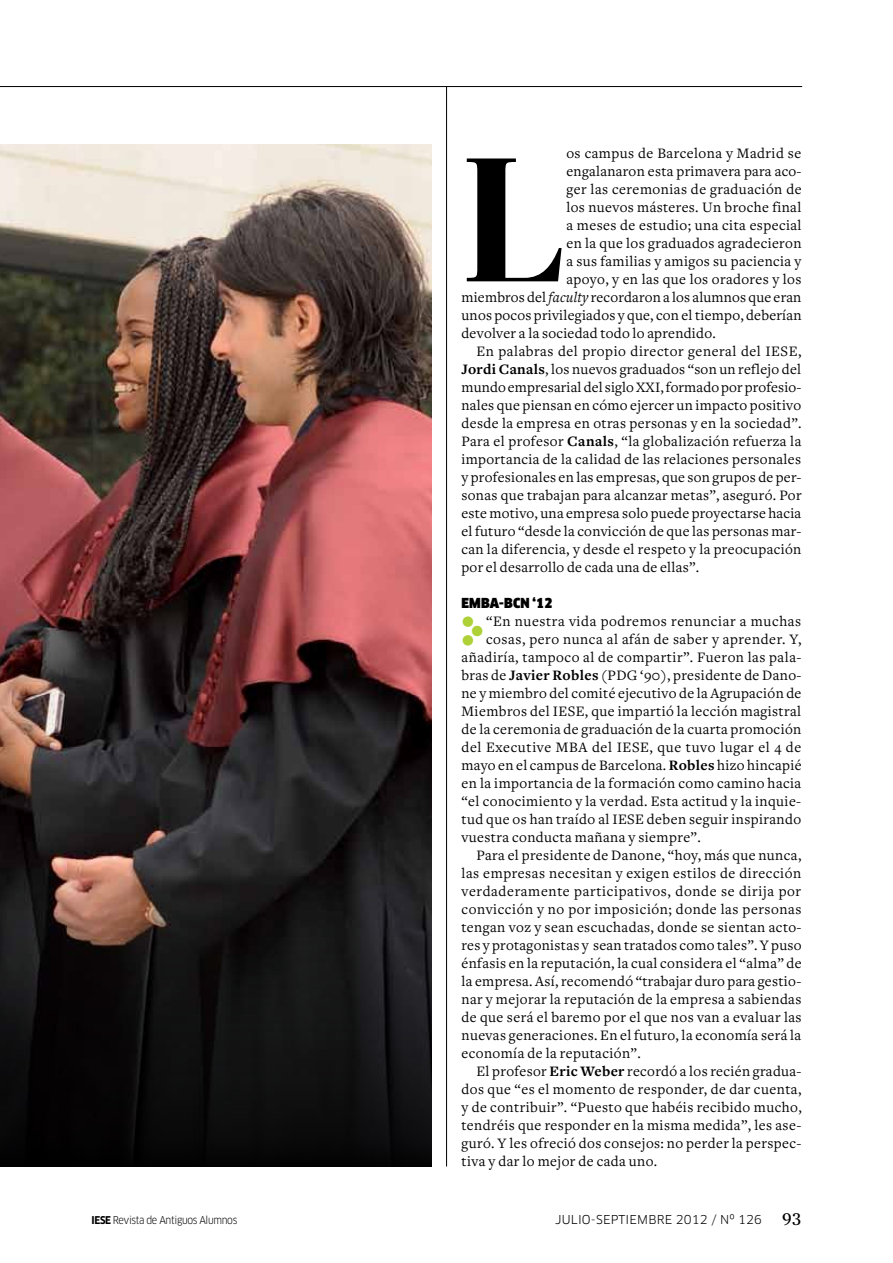
<style>
.page{position:relative;width:893px;height:1263px;background:#fff}
.page>*{position:absolute;margin:0;border:0;box-sizing:border-box;transform-origin:0 0}
.t1{font:175.5px "Leitura Display";color:#000}
.t2{font:37.2px "Click Bits Icons 3";color:#add136}
.t3{font:15px "Freight Text";letter-spacing:.025em;color:#000}
.t4{font:15px "Freight Text";letter-spacing:.045em;color:#000}
.t5{font:900 13.5px "Clan Narrow";color:#000}
.t6{font:12px "Clan";letter-spacing:.015em;color:#000}
.t7{font:10.5px "Clan Narrow";letter-spacing:-.03em;color:#000}
.s1{font-style:italic}
.s2{font-weight:700}
.s3{font-family:"Leitura News Roman 2";font-size:18px}
</style>
<div class="page">
<img style="left:0;top:144px;width:431px;height:716px">
<svg style="left:0;top:860px;width:431px;height:306px;background:#1a1616"></svg>
<hr style="left:0;top:86px;width:802px;height:1px;background:#000">
<hr style="left:446px;top:87px;width:1px;height:1079px;background:#000">
<p class="t3" style="left:566px;top:145px;width:236px">os campus de Barcelona y Madrid se</p>
<p class="t3" style="left:566px;top:163px;width:237px">engalanaron esta primavera para aco-</p>
<p class="t3" style="left:566px;top:181px;width:237px">ger las ceremonias de graduación de</p>
<p class="t3" style="left:566px;top:199px;width:236px">los nuevos másteres. Un broche final</p>
<p class="t3" style="left:566px;top:217px;width:237px">a meses de estudio; una cita especial</p>
<p class="t3" style="left:566px;top:235px;width:237px">en la que los graduados agradecieron</p>
<p class="t3" style="left:566px;top:253px;width:236px">a sus familias y amigos su paciencia y</p>
<p class="t3" style="left:566px;top:271px;width:236px">apoyo, y en las que los oradores y los</p>
<p class="t3" style="left:461px;top:289px;width:341px">miembros del <span class="s1">faculty</span> recordaron a los alumnos que eran</p>
<p class="t3" style="left:461px;top:307px;width:342px">unos pocos privilegiados y que, con el tiempo, deberían</p>
<p class="t3" style="left:461px;top:325px;width:256px">devolver a la sociedad todo lo aprendido.</p>
<p class="t3" style="left:476px;top:343px;width:326px">En palabras del propio director general del IESE,</p>
<p class="t3" style="left:461px;top:361px;width:341px"><span class="s2">Jordi Canals</span>, los nuevos graduados “son un reflejo del</p>
<p class="t3" style="left:461px;top:379px;width:341px">mundo empresarial del siglo XXI, formado por profesio-</p>
<p class="t3" style="left:461px;top:397px;width:341px">nales que piensan en cómo ejercer un impacto positivo</p>
<p class="t3" style="left:461px;top:415px;width:341px">desde la empresa en otras personas y en la sociedad”.</p>
<p class="t3" style="left:461px;top:433px;width:341px">Para el profesor <span class="s2">Canals</span>, “la globalización refuerza la</p>
<p class="t3" style="left:461px;top:451px;width:341px">importancia de la calidad de las relaciones personales</p>
<p class="t3" style="left:461px;top:469px;width:341px">y profesionales en las empresas, que son grupos de per-</p>
<p class="t3" style="left:461px;top:487px;width:342px">sonas que trabajan para alcanzar metas”, aseguró. Por</p>
<p class="t3" style="left:461px;top:505px;width:341px">este motivo, una empresa solo puede proyectarse hacia</p>
<p class="t3" style="left:461px;top:523px;width:341px">el futuro “desde la convicción de que las personas mar-</p>
<p class="t3" style="left:461px;top:541px;width:341px">can la diferencia, y desde el respeto y la preocupación</p>
<p class="t3" style="left:461px;top:559px;width:239px">por el desarrollo de cada una de ellas”.</p>
<p class="t5" style="left:461px;top:595px;width:19px">EMBA</p>
<p class="t5" style="left:499px;top:595px;width:15px">-BCN</p>
<p class="t5" style="left:532px;top:595px;width:21px">‘12</p>
<h2 class="t2" style="left:461px;top:614px;width:25px">l</h2>
<p class="t3" style="left:486px;top:613px;width:317px">“En nuestra vida podremos renunciar a muchas</p>
<h1 class="t1" style="left:461px;top:116px;width:103px">L</h1>
<p class="t3" style="left:486px;top:631px;width:317px">cosas, pero nunca al afán de saber y aprender. Y,</p>
<p class="t3" style="left:461px;top:649px;width:341px">añadiría, tampoco al de compartir”. Fueron las pala-</p>
<p class="t3" style="left:461px;top:667px;width:342px">bras de <span class="s2">Javier Robles</span> (PDG ‘90), presidente de Dano-</p>
<p class="t3" style="left:461px;top:685px;width:341px">ne y miembro del comité ejecutivo de la Agrupación de</p>
<p class="t3" style="left:461px;top:703px;width:341px">Miembros del IESE, que impartió la lección magistral</p>
<p class="t3" style="left:461px;top:721px;width:341px">de la ceremonia de graduación de la cuarta promoción</p>
<p class="t4" style="left:461px;top:739px;width:341px">del Executive MBA del IESE, que tuvo lugar el 4 de</p>
<p class="t3" style="left:461px;top:757px;width:342px">mayo en el campus de Barcelona. <span class="s2">Robles</span> hizo hincapié</p>
<p class="t3" style="left:461px;top:775px;width:341px">en la importancia de la formación como camino hacia</p>
<p class="t3" style="left:461px;top:793px;width:341px">“el conocimiento y la verdad. Esta actitud y la inquie-</p>
<p class="t3" style="left:461px;top:811px;width:341px">tud que os han traído al IESE deben seguir inspirando</p>
<p class="t3" style="left:461px;top:829px;width:241px">vuestra conducta mañana y siempre”.</p>
<p class="t3" style="left:476px;top:847px;width:326px">Para el presidente de Danone, “hoy, más que nunca,</p>
<p class="t3" style="left:461px;top:865px;width:341px">las empresas necesitan y exigen estilos de dirección</p>
<p class="t4" style="left:461px;top:883px;width:341px">verdaderamente participativos, donde se dirija por</p>
<p class="t3" style="left:461px;top:901px;width:341px">convicción y no por imposición; donde las personas</p>
<p class="t3" style="left:461px;top:919px;width:342px">tengan voz y sean escuchadas, donde se sientan acto-</p>
<p class="t3" style="left:461px;top:937px;width:342px">res y protagonistas y sean tratados como tales”. Y puso</p>
<p class="t3" style="left:461px;top:955px;width:342px">énfasis en la reputación, la cual considera el “alma” de</p>
<p class="t3" style="left:461px;top:973px;width:341px">la empresa. Así, recomendó “trabajar duro para gestio-</p>
<p class="t3" style="left:461px;top:991px;width:341px">nar y mejorar la reputación de la empresa a sabiendas</p>
<p class="t3" style="left:461px;top:1009px;width:342px">de que será el baremo por el que nos van a evaluar las</p>
<p class="t3" style="left:461px;top:1027px;width:341px">nuevas generaciones. En el futuro, la economía será la</p>
<p class="t3" style="left:461px;top:1045px;width:181px">economía de la reputación”.</p>
<p class="t3" style="left:476px;top:1063px;width:326px">El profesor <span class="s2">Eric Weber</span> recordó a los recién gradua-</p>
<p class="t3" style="left:461px;top:1081px;width:342px">dos que “es el momento de responder, de dar cuenta,</p>
<p class="t3" style="left:461px;top:1099px;width:342px">y de contribuir”. “Puesto que habéis recibido mucho,</p>
<p class="t3" style="left:461px;top:1117px;width:341px">tendréis que responder en la misma medida”, les ase-</p>
<p class="t3" style="left:461px;top:1135px;width:341px">guró. Y les ofreció dos consejos: no perder la perspec-</p>
<p class="t3" style="left:461px;top:1153px;width:197px">tiva y dar lo mejor de cada uno.</p>
<p class="t7" style="left:91px;top:1213px;width:147px"><span class="s2">IESE</span> Revista de Antiguos Alumnos</p>
<p class="t6" style="left:555px;top:1212px;width:248px">JULIO-SEPTIEMBRE 2012 / nº 126 <span class="s3">93</span></p>
</div>
